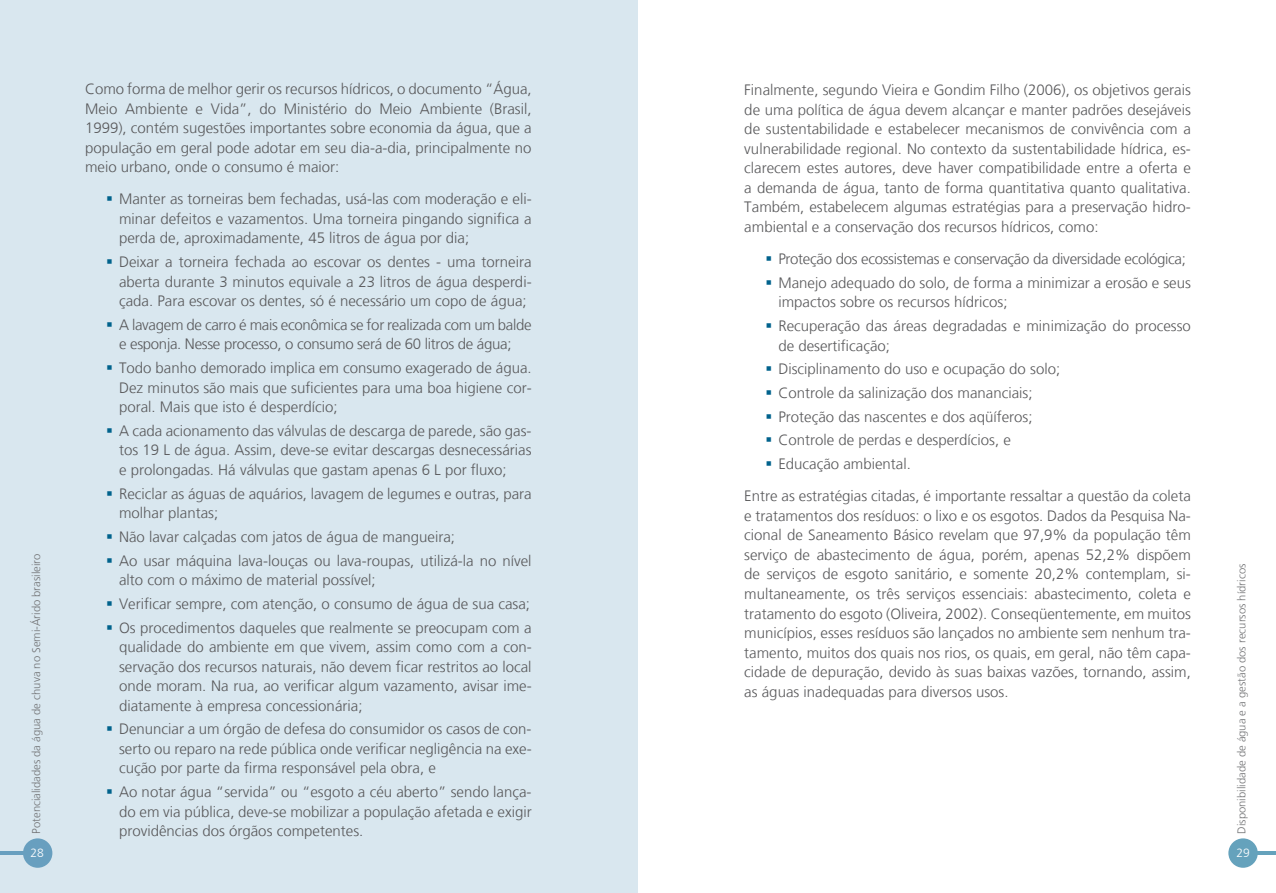
<style>
.page{position:relative;width:1276px;height:893px;background:#fff}
.page>*{position:absolute;margin:0;border:0;box-sizing:border-box;transform-origin:0 0}
.t1{font:300 15px/19.5px "Frutiger LT";color:#58585a;text-align:justify}
.t2{font:300 15px/19.5px "Frutiger LT";letter-spacing:-.02em;color:#58585a;text-align:center}
.t3{font:300 12px "Frutiger LT";color:#fff}
.t4{font:300 11.25px "Frutiger LT";color:#707173}
.s1{color:#00628c}
</style>
<div class="page">
<div style="left:1228px;top:838px;width:29px;height:30px;background:#65a2bc;border-radius:50%"></div>
<hr style="left:1250px;top:851px;width:26px;height:4px;background:#65a2bc">
<div style="left:0;top:0;width:638px;height:893px;background:#d9e7ef"></div>
<p class="t4" style="left:30px;top:834px;width:282px;rotate:-90deg">Potencialidades da água de chuva no Semi-Árido brasileiro</p>
<p class="t3" style="left:30px;top:846px;width:15px">28</p>
<p class="t1" style="left:85px;top:79px;width:448px">Como forma de melhor gerir os recursos hídricos, o documento “Água, Meio Ambiente e Vida”, do Ministério do Meio Ambiente (Brasil, 1999), contém sugestões importantes sobre economia da água, que a população em geral pode adotar em seu dia-a-dia, principalmente no meio urbano, onde o consumo é maior:</p>
<p class="t1" style="left:119px;top:190px;width:414px;text-indent:-13px"><span class="s1">▪</span> Manter as torneiras bem fechadas, usá-las com moderação e eli&shy;minar defeitos e vazamentos. Uma torneira pingando significa a perda de, aproximadamente, 45 litros de água por dia;</p>
<p class="t1" style="left:119px;top:252px;width:414px;text-indent:-13px"><span class="s1">▪</span> Deixar a torneira fechada ao escovar os dentes - uma torneira aberta durante 3 minutos equivale a 23 litros de água desperdi&shy;çada. Para escovar os dentes, só é necessário um copo de água;</p>
<p class="t2" style="left:106px;top:315px;width:427px"><span class="s1">▪</span> A lavagem de carro é mais econômica se for realizada com um balde e esponja. Nesse processo, o consumo será de 60 litros de água;</p>
<p class="t1" style="left:119px;top:358px;width:414px;text-indent:-13px"><span class="s1">▪</span> Todo banho demorado implica em consumo exagerado de água.<br>Dez minutos são mais que suficientes para uma boa higiene cor&shy;poral. Mais que isto é desperdício;</p>
<p class="t1" style="left:119px;top:421px;width:414px;text-indent:-13px"><span class="s1">▪</span> A cada acionamento das válvulas de descarga de parede, são gas&shy;tos 19 L de água. Assim, deve-se evitar descargas desnecessárias e prolongadas. Há válvulas que gastam apenas 6 L por fluxo;</p>
<p class="t1" style="left:119px;top:484px;width:414px;text-indent:-13px"><span class="s1">▪</span> Reciclar as águas de aquários, lavagem de legumes e outras, para molhar plantas;</p>
<p class="t1" style="left:106px;top:527px;width:350px"><span class="s1">▪</span> Não lavar calçadas com jatos de água de mangueira;</p>
<p class="t1" style="left:119px;top:551px;width:414px;text-indent:-13px"><span class="s1">▪</span> Ao usar máquina lava-louças ou lava-roupas, utilizá-la no nível alto com o máximo de material possível;</p>
<p class="t1" style="left:106px;top:594px;width:425px"><span class="s1">▪</span> Verificar sempre, com atenção, o consumo de água de sua casa;</p>
<p class="t1" style="left:119px;top:618px;width:414px;text-indent:-13px"><span class="s1">▪</span> Os procedimentos daqueles que realmente se preocupam com a qualidade do ambiente em que vivem, assim como com a con&shy;servação dos recursos naturais, não devem ficar restritos ao local onde moram. Na rua, ao verificar algum vazamento, avisar ime&shy;diatamente à empresa concessionária;</p>
<p class="t1" style="left:119px;top:720px;width:414px;text-indent:-13px"><span class="s1">▪</span> Denunciar a um órgão de defesa do consumidor os casos de con&shy;serto ou reparo na rede pública onde verificar negligência na exe&shy;cução por parte da firma responsável pela obra, e</p>
<p class="t1" style="left:119px;top:782px;width:414px;text-indent:-13px"><span class="s1">▪</span> Ao notar água “servida” ou “esgoto a céu aberto” sendo lança&shy;do em via pública, deve-se mobilizar a população afetada e exigir providências dos órgãos competentes.</p>
<p class="t1" style="left:744px;top:81px;width:448px">Finalmente, segundo Vieira e Gondim Filho (2006), os objetivos gerais de uma política de água devem alcançar e manter padrões desejáveis de sustentabilidade e estabelecer mecanismos de convivência com a vulnerabilidade regional. No contexto da sustentabilidade hídrica, es&shy;clarecem estes autores, deve haver compatibilidade entre a oferta e a demanda de água, tanto de forma quantitativa quanto qualitativa.<br>Também, estabelecem algumas estratégias para a preservação hidro&shy;ambiental e a conservação dos recursos hídricos, como:</p>
<p class="t2" style="left:765px;top:249px;width:422px"><span class="s1">▪</span> Proteção dos ecossistemas e conservação da diversidade ecológica;</p>
<p class="t1" style="left:778px;top:273px;width:414px;text-indent:-13px"><span class="s1">▪</span> Manejo adequado do solo, de forma a minimizar a erosão e seus impactos sobre os recursos hídricos;</p>
<p class="t1" style="left:778px;top:316px;width:414px;text-indent:-13px"><span class="s1">▪</span> Recuperação das áreas degradadas e minimização do processo de desertificação;</p>
<p class="t1" style="left:765px;top:360px;width:296px"><span class="s1">▪</span> Disciplinamento do uso e ocupação do solo;</p>
<p class="t1" style="left:765px;top:383px;width:268px"><span class="s1">▪</span> Controle da salinização dos mananciais;</p>
<p class="t1" style="left:765px;top:407px;width:268px"><span class="s1">▪</span> Proteção das nascentes e dos aqüíferos;</p>
<p class="t1" style="left:765px;top:431px;width:247px"><span class="s1">▪</span> Controle de perdas e desperdícios, e</p>
<p class="t1" style="left:744px;top:448px;width:448px;line-height:32.2px;text-indent:21px"><span class="s1">▪</span> Educação ambiental.<br>Entre as estratégias citadas, é importante ressaltar a questão da coleta</p>
<p class="t1" style="left:744px;top:506px;width:448px">e tratamentos dos resíduos: o lixo e os esgotos. Dados da Pesquisa Na&shy;cional de Saneamento Básico revelam que 97,9% da população têm serviço de abastecimento de água, porém, apenas 52,2% dispõem de serviços de esgoto sanitário, e somente 20,2% contemplam, si&shy;multaneamente, os três serviços essenciais: abastecimento, coleta e tratamento do esgoto (Oliveira, 2002). Conseqüentemente, em muitos municípios, esses resíduos são lançados no ambiente sem nenhum tra&shy;tamento, muitos dos quais nos rios, os quais, em geral, não têm capa&shy;cidade de depuração, devido às suas baixas vazões, tornando, assim, as águas inadequadas para diversos usos.</p>
<p class="t4" style="left:1235px;top:834px;width:272px;rotate:-90deg">Disponibilidade de água e a gestão dos recursos hídricos</p>
<p class="t3" style="left:1236px;top:846px;width:15px">29</p>
</div>
